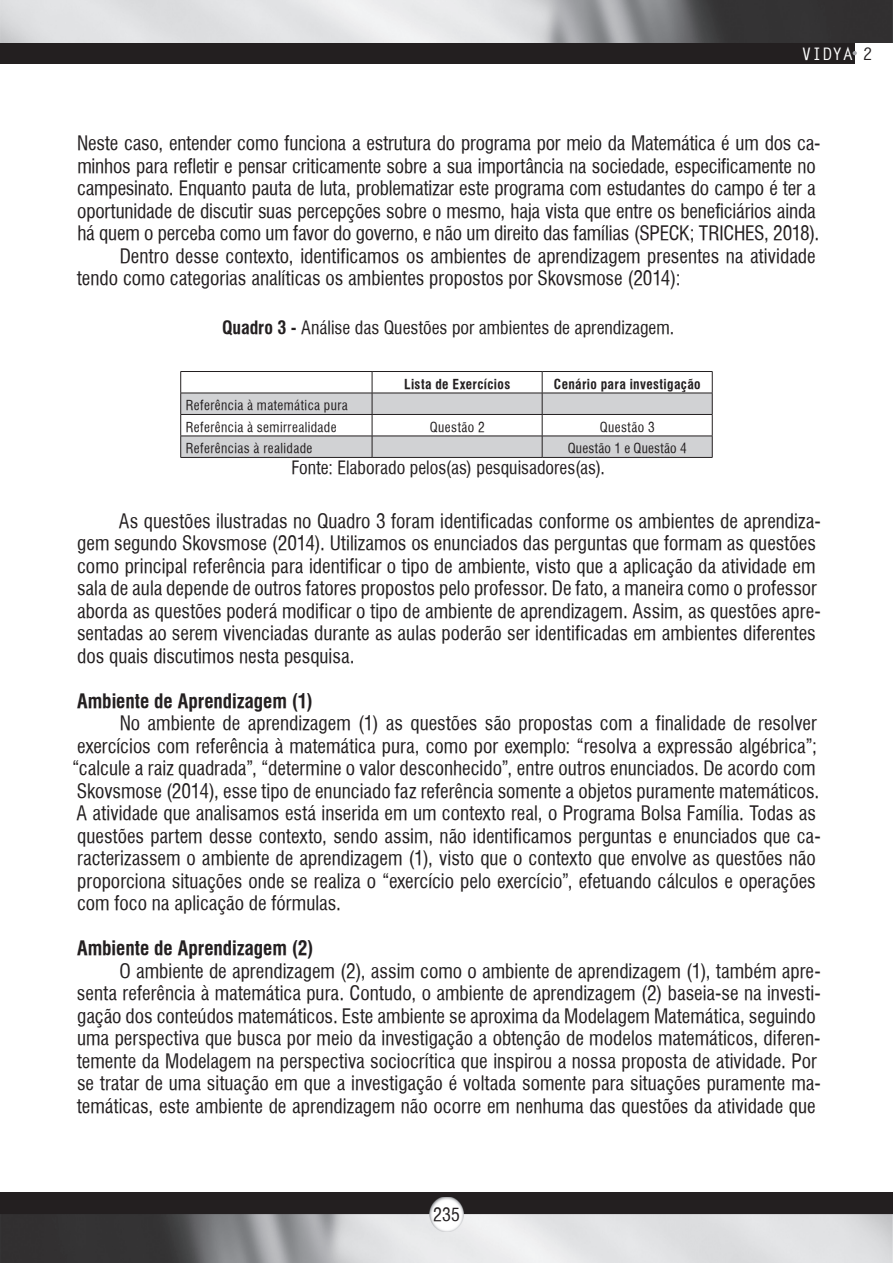
<style>
.page{position:relative;width:893px;height:1263px;background:#fff}
.page>*{position:absolute;margin:0;border:0;box-sizing:border-box;transform-origin:0 0}
.t1{font:19.5px/22.5px "Halvett Condensed";color:#231f20}
.t2{font:700 condensed 19.5px "Halvett";color:#231f20}
.t3{font:18px "Halvett Condensed";color:#231f20}
.t4{font:700 17.25px "Letter Gothic Std";color:#fff}
.t5{font:13.5px/21.5px "Halvett Condensed";letter-spacing:.03em;color:#231f20}
.t6{font:700 condensed 13.5px "Halvett";letter-spacing:.025em;color:#231f20}
.s1{color:#231f20}
.s2{font-family:"Halvett";font-weight:700;font-stretch:condensed}
</style>
<div class="page">
<div style="left:0;top:0;width:855px;height:64px;background:#231f20"></div>
<img style="left:0;top:0;width:893px;height:43px">
<svg style="left:853px;top:51px;width:4px;height:4px"></svg>
<div style="left:0;top:1193px;width:893px;height:70px;background:#231f20"></div>
<img style="left:0;top:1214px;width:893px;height:49px">
<img style="left:429px;top:1197px;width:34px;height:34px">
<hr style="left:181px;top:371px;width:191px;height:1px;background:#231f20">
<hr style="left:372px;top:371px;width:170px;height:1px;background:#231f20">
<hr style="left:542px;top:371px;width:170px;height:1px;background:#231f20">
<svg style="left:180px;top:372px;width:533px;height:85px"></svg>
<hr style="left:181px;top:457px;width:191px;height:1px;background:#231f20">
<hr style="left:372px;top:457px;width:170px;height:1px;background:#231f20">
<hr style="left:542px;top:457px;width:170px;height:1px;background:#231f20">
<p class="t4" style="left:801px;top:43px;width:73px">VIDYA <span class="s1">2</span></p>
<p class="t1" style="left:77px;top:132px;width:745px">Neste caso, entender como funciona a estrutura do programa por meio da Matemática é um dos ca-</p>
<p class="t1" style="left:77px;top:154px;width:740px">minhos para refletir e pensar criticamente sobre a sua importância na sociedade, especificamente no</p>
<p class="t1" style="left:77px;top:177px;width:740px">campesinato. Enquanto pauta de luta, problematizar este programa com estudantes do campo é ter a</p>
<p class="t1" style="left:77px;top:199px;width:740px">oportunidade de discutir suas percepções sobre o mesmo, haja vista que entre os beneficiários ainda</p>
<p class="t1" style="left:77px;top:222px;width:743px">há quem o perceba como um favor do governo, e não um direito das famílias (SPECK; TRICHES, 2018).</p>
<p class="t1" style="left:120px;top:244px;width:697px">Dentro desse contexto, identificamos os ambientes de aprendizagem presentes na atividade</p>
<p class="t1" style="left:77px;top:267px;width:605px">tendo como categorias analíticas os ambientes propostos por Skovsmose (2014):</p>
<p class="t3" style="left:222px;top:317px;width:454px"><span class="s2">Quadro 3 -</span> Análise das Questões por ambientes de aprendizagem.</p>
<p class="t5" style="left:186px;top:395px;width:164px">Referência à matemática pura<br>Referência à semirrealidade</p>
<p class="t6" style="left:404px;top:376px;width:108px">Lista de Exercícios</p>
<p class="t6" style="left:554px;top:376px;width:148px">Cenário para investigação</p>
<p class="t5" style="left:430px;top:416px;width:56px">Questão 2</p>
<p class="t5" style="left:600px;top:416px;width:56px">Questão 3</p>
<p class="t5" style="left:186px;top:437px;width:128px">Referências à realidade</p>
<p class="t5" style="left:568px;top:437px;width:120px">Questão 1 e Questão 4</p>
<p class="t3" style="left:291px;top:457px;width:315px">Fonte: Elaborado pelos(as) pesquisadores(as).</p>
<p class="t1" style="left:77px;top:509px;width:745px;text-indent:42px">As questões ilustradas no Quadro 3 foram identificadas conforme os ambientes de aprendiza&shy;gem segundo Skovsmose (2014). Utilizamos os enunciados das perguntas que formam as questões como principal referência para identificar o tipo de ambiente, visto que a aplicação da atividade em sala de aula depende de outros fatores propostos pelo professor. De fato, a maneira como o professor aborda as questões poderá modificar o tipo de ambiente de aprendizagem. Assim, as questões apre&shy;sentadas ao serem vivenciadas durante as aulas poderão ser identificadas em ambientes diferentes dos quais discutimos nesta pesquisa.</p>
<p class="t2" style="left:77px;top:689px;width:237px">Ambiente de Aprendizagem (1)</p>
<p class="t1" style="left:72px;top:712px;width:750px;text-indent:48px">No ambiente de aprendizagem (1) as questões são propostas com a finalidade de resolver exercícios com referência à matemática pura, como por exemplo: “resolva a expressão algébrica”; “calcule a raiz quadrada”, “determine o valor desconhecido”, entre outros enunciados. De acordo com Skovsmose (2014), esse tipo de enunciado faz referência somente a objetos puramente matemáticos.<br>A atividade que analisamos está inserida em um contexto real, o Programa Bolsa Família. Todas as questões partem desse contexto, sendo assim, não identificamos perguntas e enunciados que ca&shy;racterizassem o ambiente de aprendizagem (1), visto que o contexto que envolve as questões não proporciona situações onde se realiza o “exercício pelo exercício”, efetuando cálculos e operações com foco na aplicação de fórmulas.</p>
<p class="t2" style="left:77px;top:936px;width:238px">Ambiente de Aprendizagem (2)</p>
<p class="t1" style="left:77px;top:959px;width:745px;text-indent:43px">O ambiente de aprendizagem (2), assim como o ambiente de aprendizagem (1), também apre&shy;senta referência à matemática pura. Contudo, o ambiente de aprendizagem (2) baseia-se na investi&shy;gação dos conteúdos matemáticos. Este ambiente se aproxima da Modelagem Matemática, seguindo uma perspectiva que busca por meio da investigação a obtenção de modelos matemáticos, diferen&shy;temente da Modelagem na perspectiva sociocrítica que inspirou a nossa proposta de atividade. Por se tratar de uma situação em que a investigação é voltada somente para situações puramente ma&shy;temáticas, este ambiente de aprendizagem não ocorre em nenhuma das questões da atividade que</p>
<p class="t3" style="left:433px;top:1204px;width:28px">235</p>
</div>
